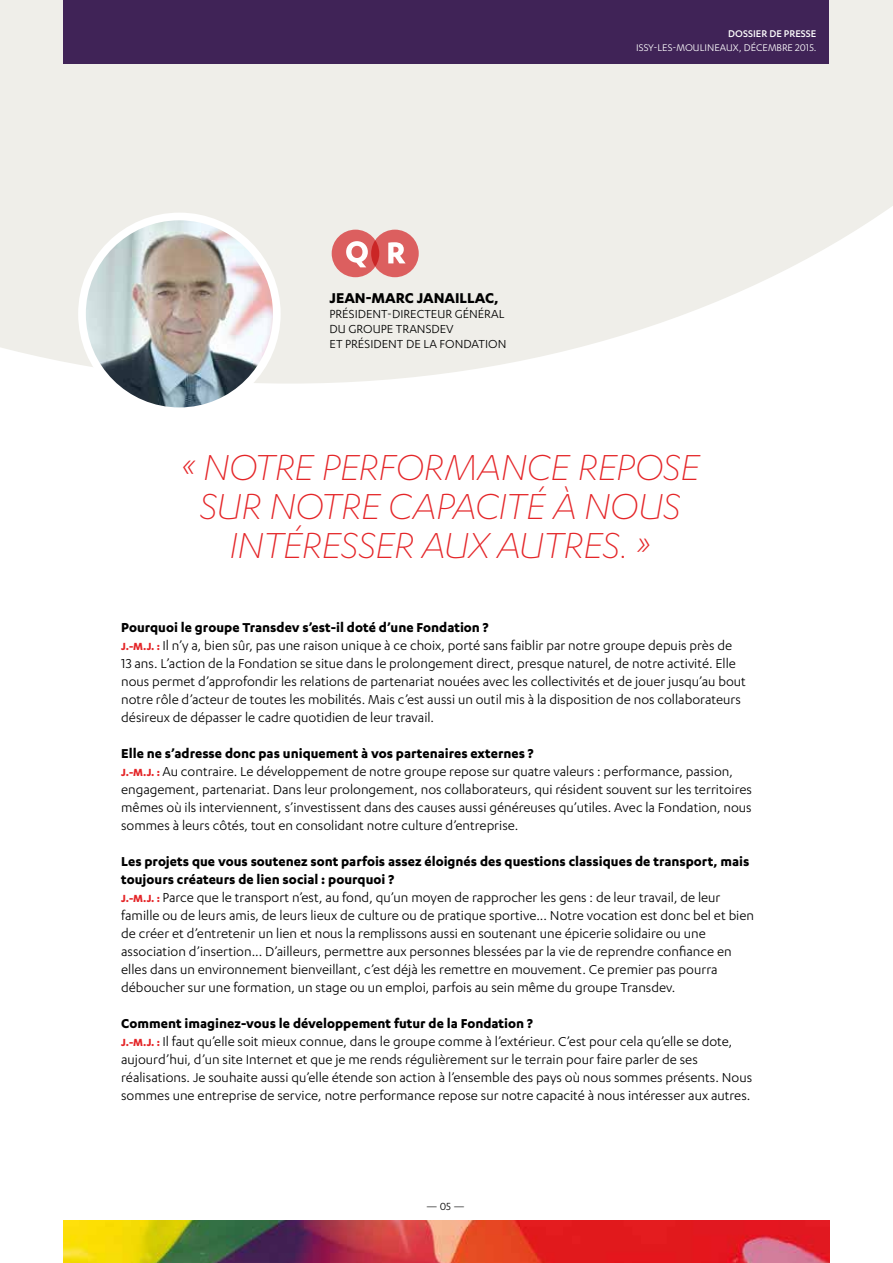
<style>
.page{position:relative;width:893px;height:1263px;background:#fff}
.page>*{position:absolute;margin:0;border:0;box-sizing:border-box;transform-origin:0 0}
.t1{font:italic 300 42px/39px "Karbon";letter-spacing:-.02em;color:#e42528;text-align:center}
.t2{font:700 16.5px "Karbon";color:#000}
.t3{font:15px/18px "Karbon";color:#000}
.t4{font:13.5px/15px "Karbon";color:#000}
.t5{font:12px "Karbon";color:#000}
.t6{font:11.25px "Karbon";color:#fff}
.t7{font:500 11.25px "Karbon";color:#fff}
.s1{font-weight:700}
.s2{font-weight:700;font-size:12px;color:#e42528}
</style>
<div class="page">
<img style="left:64px;top:1220px;width:765px;height:43px">
<svg style="left:0;top:0;width:893px;height:384px;background:#f1f0ec"></svg>
<div style="left:64px;top:0;width:765px;height:64px;background:#402357"></div>
<div style="left:332px;top:230px;width:47px;height:47px;background:#dc5f5f;border-radius:50%"></div>
<svg style="left:371px;top:230px;width:48px;height:47px"></svg>
<svg style="left:346px;top:241px;width:22px;height:26px"></svg>
<svg style="left:388px;top:242px;width:18px;height:21px"></svg>
<img style="left:82px;top:216px;width:195px;height:195px;border-radius:97px">
<div style="left:78px;top:213px;width:203px;height:202px;border:8px solid #fff;border-radius:50%"></div>
<p class="t2" style="left:330px;top:288px;width:171px">JEAN-MARC JANAILLAC,</p>
<p class="t4" style="left:330px;top:306px;width:178px">PRÉSIDENT-DIRECTEUR GÉNÉRAL<br>DU GROUPE TRANSDEV<br>ET PRÉSIDENT DE LA FONDATION</p>
<p class="t7" style="left:728px;top:28px;width:90px">DOSSIER DE PRESSE</p>
<p class="t6" style="left:636px;top:41px;width:182px">ISSY-LES-MOULINEAUX, DÉCEMBRE 2015.</p>
<h1 class="t1" style="left:180px;top:446px;width:522px">« NOTRE PERFORMANCE REPOSE<br>SUR NOTRE CAPACITÉ À NOUS<br>INTÉRESSER AUX AUTRES. »</h1>
<p class="t3" style="left:121px;top:618px;width:626px"><span class="s1">Pourquoi le groupe Transdev s’est-il doté d’une Fondation ?<br></span><span class="s2">J.-M.J. :</span> Il n’y a, bien sûr, pas une raison unique à ce choix, porté sans faiblir par notre groupe depuis près de 13 ans. L’action de la Fondation se situe dans le prolongement direct, presque naturel, de notre activité. Elle nous permet d’approfondir les relations de partenariat nouées avec les collectivités et de jouer jusqu’au bout notre rôle d’acteur de toutes les mobilités. Mais c’est aussi un outil mis à la disposition de nos collaborateurs désireux de dépasser le cadre quotidien de leur travail.</p>
<p class="t3" style="left:121px;top:744px;width:632px"><span class="s1">Elle ne s’adresse donc pas uniquement à vos partenaires externes ?<br></span><span class="s2">J.-M.J. :</span> Au contraire. Le développement de notre groupe repose sur quatre valeurs : performance, passion, engagement, partenariat. Dans leur prolongement, nos collaborateurs, qui résident souvent sur les territoires mêmes où ils interviennent, s’investissent dans des causes aussi généreuses qu’utiles. Avec la Fondation, nous sommes à leurs côtés, tout en consolidant notre culture d’entreprise.</p>
<p class="t3" style="left:121px;top:852px;width:634px"><span class="s1">Les projets que vous soutenez sont parfois assez éloignés des questions classiques de transport, mais toujours créateurs de lien social : pourquoi ?<br></span><span class="s2">J.-M.J. :</span> Parce que le transport n’est, au fond, qu’un moyen de rapprocher les gens : de leur travail, de leur famille ou de leurs amis, de leurs lieux de culture ou de pratique sportive... Notre vocation est donc bel et bien de créer et d’entretenir un lien et nous la remplissons aussi en soutenant une épicerie solidaire ou une association d’insertion... D’ailleurs, permettre aux personnes blessées par la vie de reprendre confiance en elles dans un environnement bienveillant, c’est déjà les remettre en mouvement. Ce premier pas pourra déboucher sur une formation, un stage ou un emploi, parfois au sein même du groupe Transdev.</p>
<p class="t3" style="left:121px;top:1014px;width:632px"><span class="s1">Comment imaginez-vous le développement futur de la Fondation ?<br></span><span class="s2">J.-M.J. :</span> Il faut qu’elle soit mieux connue, dans le groupe comme à l’extérieur. C’est pour cela qu’elle se dote, aujourd’hui, d’un site Internet et que je me rends régulièrement sur le terrain pour faire parler de ses réalisations. Je souhaite aussi qu’elle étende son action à l’ensemble des pays où nous sommes présents. Nous sommes une entreprise de service, notre performance repose sur notre capacité à nous intéresser aux autres.</p>
<p class="t5" style="left:426px;top:1199px;width:40px">— 05 —</p>
</div>
